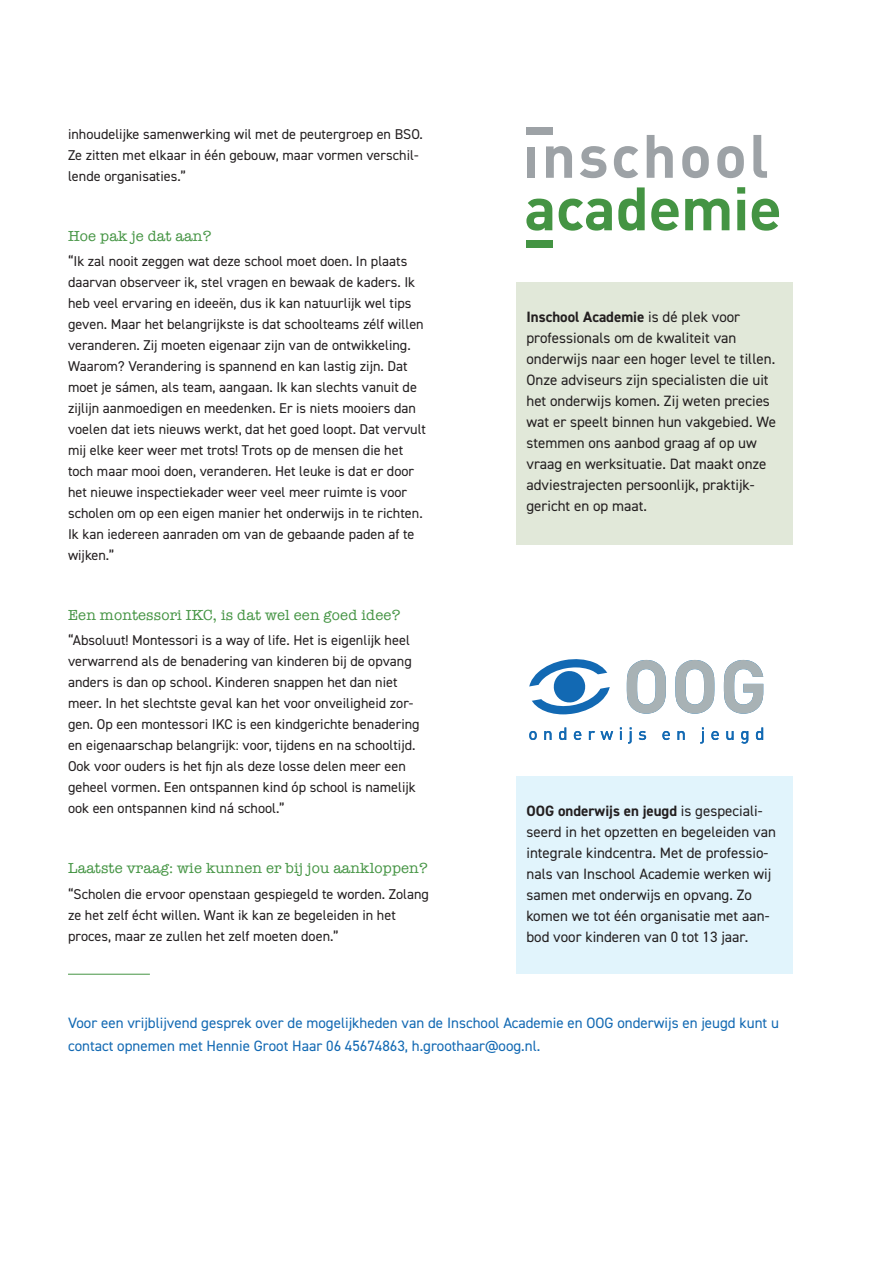
<style>
.page{position:relative;width:893px;height:1263px;background:#fff}
.page>*{position:absolute;margin:0;border:0;box-sizing:border-box;transform-origin:0 0}
.kader_oog{font:15px/21px "DIN2014";color:#231f20}
.t1{font:15px/22.5px "DIN2014";color:#1269b3}
.kopje_interview{font:15px "American Typewriter";letter-spacing:.01em;color:#449443}
.t2{font:14.25px/21px "DIN2014";color:#231f20}
.s1{font-weight:700}
</style>
<div class="page">
<div style="left:516px;top:282px;width:276px;height:262px;background:#e1e8d9"></div>
<div style="left:516px;top:776px;width:276px;height:198px;background:#e1f4fc"></div>
<div style="left:527px;top:147px;width:8px;height:31px;background:#9da2a6"></div>
<svg style="left:546px;top:146px;width:26px;height:32px"></svg>
<svg style="left:580px;top:146px;width:26px;height:32px"></svg>
<svg style="left:614px;top:146px;width:24px;height:32px"></svg>
<svg style="left:647px;top:135px;width:26px;height:43px"></svg>
<svg style="left:682px;top:146px;width:27px;height:32px"></svg>
<svg style="left:717px;top:146px;width:27px;height:32px"></svg>
<svg style="left:753px;top:135px;width:14px;height:43px"></svg>
<svg style="left:526px;top:199px;width:26px;height:32px"></svg>
<svg style="left:559px;top:199px;width:53px;height:32px"></svg>
<svg style="left:618px;top:187px;width:27px;height:44px"></svg>
<svg style="left:651px;top:199px;width:28px;height:32px"></svg>
<svg style="left:685px;top:199px;width:44px;height:31px"></svg>
<svg style="left:737px;top:187px;width:8px;height:43px"></svg>
<svg style="left:752px;top:199px;width:27px;height:32px"></svg>
<div style="left:526px;top:128px;width:27px;height:7px;background:#9da2a6"></div>
<div style="left:526px;top:240px;width:27px;height:7px;background:#449443"></div>
<hr style="left:68px;top:974px;width:82px;height:1px;background:#449443">
<svg style="left:627px;top:660px;width:39px;height:54px"></svg>
<svg style="left:675px;top:660px;width:39px;height:54px"></svg>
<svg style="left:724px;top:660px;width:39px;height:54px"></svg>
<svg style="left:529px;top:731px;width:8px;height:9px"></svg>
<svg style="left:544px;top:731px;width:7px;height:9px"></svg>
<svg style="left:559px;top:727px;width:7px;height:13px"></svg>
<svg style="left:574px;top:731px;width:7px;height:9px"></svg>
<svg style="left:589px;top:731px;width:24px;height:9px"></svg>
<svg style="left:620px;top:727px;width:2px;height:13px"></svg>
<svg style="left:628px;top:727px;width:4px;height:16px"></svg>
<svg style="left:639px;top:731px;width:7px;height:9px"></svg>
<svg style="left:662px;top:731px;width:8px;height:9px"></svg>
<svg style="left:677px;top:731px;width:8px;height:9px"></svg>
<svg style="left:700px;top:727px;width:4px;height:16px"></svg>
<svg style="left:711px;top:731px;width:8px;height:9px"></svg>
<svg style="left:726px;top:731px;width:7px;height:9px"></svg>
<svg style="left:741px;top:731px;width:7px;height:13px"></svg>
<svg style="left:756px;top:727px;width:7px;height:13px"></svg>
<svg style="left:529px;top:659px;width:81px;height:55px"></svg>
<p class="t2" style="left:68px;top:123px;width:356px">inhoudelijke samenwerking wil met de peutergroep en BSO.<br>Ze zitten met elkaar in één gebouw, maar vormen verschil&shy;lende organisaties.”</p>
<p class="kopje_interview" style="left:68px;top:224px;width:145px">Hoe pak je dat aan?</p>
<p class="t2" style="left:68px;top:250px;width:360px">“Ik zal nooit zeggen wat deze school moet doen. In plaats daarvan observeer ik, stel vragen en bewaak de kaders. Ik heb veel ervaring en ideeën, dus ik kan natuurlijk wel tips geven. Maar het belangrijkste is dat schoolteams zélf willen veranderen. Zij moeten eigenaar zijn van de ontwikkeling.<br>Waarom? Verandering is spannend en kan lastig zijn. Dat moet je sámen, als team, aangaan. Ik kan slechts vanuit de zijlijn aanmoedigen en meedenken. Er is niets mooiers dan voelen dat iets nieuws werkt, dat het goed loopt. Dat vervult mij elke keer weer met trots! Trots op de mensen die het toch maar mooi doen, veranderen. Het leuke is dat er door het nieuwe inspectiekader weer veel meer ruimte is voor scholen om op een eigen manier het onderwijs in te richten.<br>Ik kan iedereen aanraden om van de gebaande paden af te wijken.”</p>
<p class="kopje_interview" style="left:68px;top:603px;width:334px">Een montessori IKC, is dat wel een goed idee?</p>
<p class="t2" style="left:68px;top:629px;width:353px">“Absoluut! Montessori is a way of life. Het is eigenlijk heel verwarrend als de benadering van kinderen bij de opvang anders is dan op school. Kinderen snappen het dan niet meer. In het slechtste geval kan het voor onveiligheid zor&shy;gen. Op een montessori IKC is een kindgerichte benadering en eigenaarschap belangrijk: voor, tijdens en na schooltijd.<br>Ook voor ouders is het fijn als deze losse delen meer een geheel vormen. Een ontspannen kind óp school is namelijk ook een ontspannen kind ná school.”</p>
<p class="kopje_interview" style="left:68px;top:857px;width:361px">Laatste vraag: wie kunnen er bij jou aankloppen?</p>
<p class="t2" style="left:68px;top:883px;width:362px">“Scholen die ervoor openstaan gespiegeld te worden. Zolang ze het zelf écht willen. Want ik kan ze begeleiden in het proces, maar ze zullen het zelf moeten doen.”</p>
<p class="kader_oog" style="left:526px;top:306px;width:251px"><span class="s1">Inschool Academie</span> is dé plek voor professionals om de kwaliteit van onderwijs naar een hoger level te tillen.<br>Onze adviseurs zijn specialisten die uit het onderwijs komen. Zij weten precies wat er speelt binnen hun vakgebied. We stemmen ons aanbod graag af op uw vraag en werksituatie. Dat maakt onze adviestrajecten persoonlijk, praktijk-</p>
<p class="kader_oog" style="left:526px;top:495px;width:122px">gericht en op maat.</p>
<p class="kader_oog" style="left:526px;top:800px;width:251px"><span class="s1">OOG onderwijs en jeugd</span> is gespeciali&shy;seerd in het opzetten en begeleiden van integrale kindcentra. Met de professio&shy;nals van Inschool Academie werken wij samen met onderwijs en opvang. Zo</p>
<p class="kader_oog" style="left:526px;top:905px;width:245px">komen we tot één organisatie met aan&shy;bod voor kinderen van 0 tot 13 jaar.</p>
<p class="t1" style="left:68px;top:1011px;width:712px">Voor een vrijblijvend gesprek over de mogelijkheden van de Inschool Academie en OOG onderwijs en jeugd kunt u contact opnemen met Hennie Groot Haar 06 45674863, h.groothaar@oog.nl.</p>
</div>
